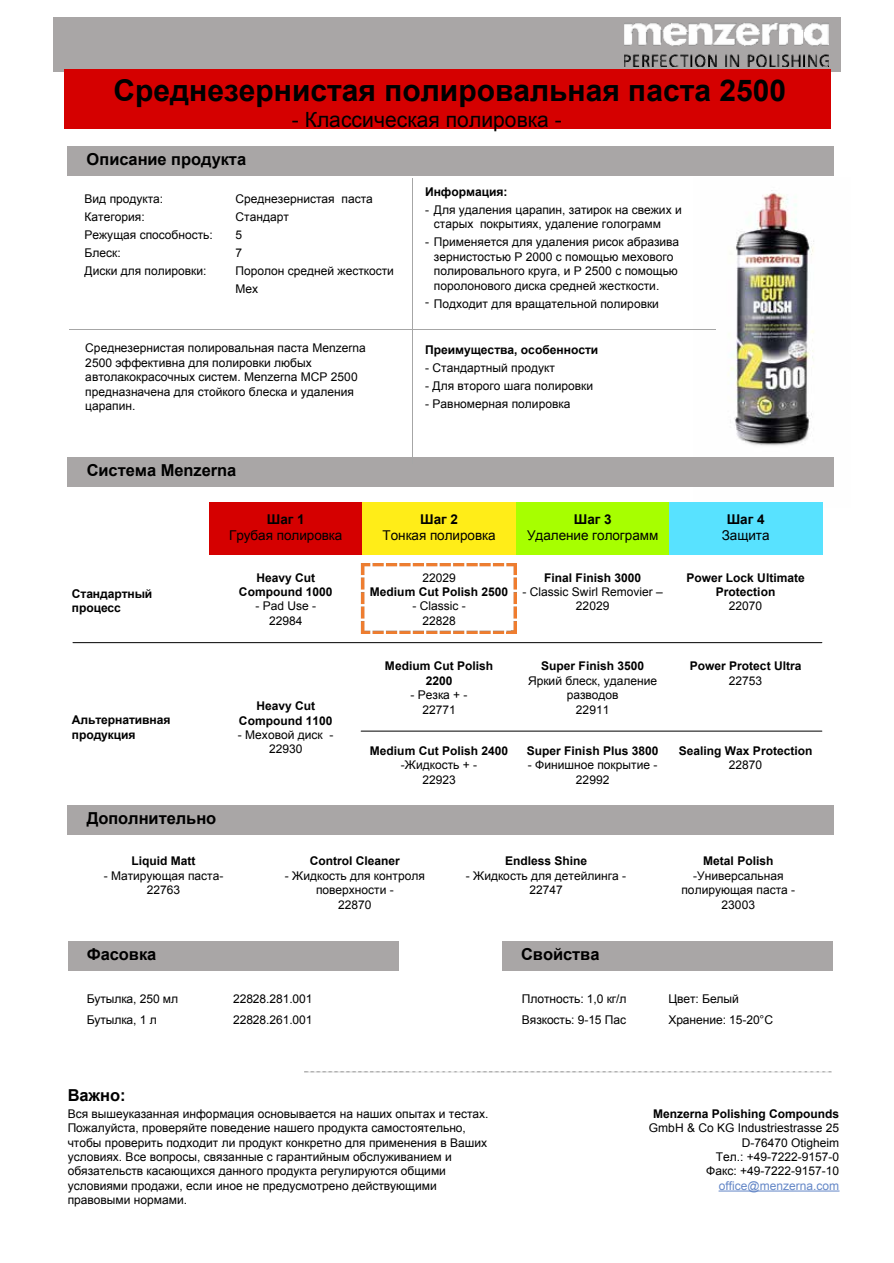
<style>
.page{position:relative;width:894px;height:1263px;background:#fff}
.page>*{position:absolute;margin:0;border:0;box-sizing:border-box;transform-origin:0 0}
.t1{font:700 30px "Arial";color:#000}
.t2{font:21px "Arial";letter-spacing:.005em;color:#000}
.t3{font:700 16.5px "Arial";letter-spacing:-.005em;color:#000}
.t4{font:13.5px "Arial";letter-spacing:-.005em;color:#000}
.t5{font:700 13.5px "Arial";letter-spacing:-.005em;color:#000}
.t6{font:12px/14.4px "Arial";color:#000;text-align:center}
.t7{font:700 12px/14.4px "Arial";color:#000;text-align:center}
.t8{font:12px "Arial";color:#6487c7}
</style>
<div class="page">
<img style="left:693px;top:190px;width:141px;height:317px">
<div style="left:68px;top:457px;width:765px;height:30px;background:#a9a6a6"></div>
<div style="left:209px;top:503px;width:153px;height:52px;background:#d50000"></div>
<div style="left:53px;top:18px;width:786px;height:54px;background:#a9a6a6"></div>
<img style="left:624px;top:22px;width:204px;height:44px">
<div style="left:65px;top:69px;width:765px;height:60px;background:#d50000"></div>
<div style="left:68px;top:146px;width:765px;height:30px;background:#a9a6a6"></div>
<div style="left:362px;top:503px;width:153px;height:52px;background:#ffed18"></div>
<div style="left:516px;top:503px;width:153px;height:52px;background:#a7ff00"></div>
<div style="left:669px;top:503px;width:152px;height:52px;background:#58e2ff"></div>
<div style="left:68px;top:805px;width:765px;height:29px;background:#a9a6a6"></div>
<div style="left:68px;top:941px;width:330px;height:30px;background:#a9a6a6"></div>
<div style="left:502px;top:941px;width:330px;height:30px;background:#a9a6a6"></div>
<hr style="left:412px;top:178px;width:1px;height:143px;background:#a6a6a6">
<hr style="left:69px;top:329px;width:646px;height:1px;background:#a6a6a6">
<hr style="left:412px;top:322px;width:1px;height:142px;background:#a6a6a6">
<hr style="left:73px;top:642px;width:748px;height:1px;background:#000">
<hr style="left:361px;top:731px;width:460px;height:1px;background:#000">
<img style="left:304px;top:1071px;width:528px;height:2px">
<hr style="left:718px;top:1190px;width:120px;height:1px;background:#6487c7">
<img style="left:361px;top:563px;width:155px;height:70px">
<h1 class="t1" style="left:113px;top:71px;width:674px">Среднезернистая полировальная паста 2500</h1>
<h2 class="t2" style="left:291px;top:106px;width:271px">- Классическая полировка -</h2>
<h3 class="t3" style="left:87px;top:148px;width:161px">Описание продукта</h3>
<p class="t6" style="left:85px;top:190px;width:130px;line-height:18px;text-align:left">Вид продукта:<br>Категория:<br>Режущая способность:<br>Блеск:<br>Диски для полировки:</p>
<p class="t6" style="left:235px;top:190px;width:160px;line-height:18px;text-align:left">Среднезернистая паста<br>Стандарт<br>5<br>7<br>Поролон средней жесткости<br>Мех</p>
<p class="t6" style="left:85px;top:341px;width:282px;text-align:left">Среднезернистая полировальная паста Menzerna 2500 эффективна для полировки любых автолакокрасочных систем. Menzerna MCP 2500 предназначена для стойкого блеска и удаления царапин.</p>
<h3 class="t3" style="left:87px;top:459px;width:151px">Система Menzerna</h3>
<p class="t7" style="left:425px;top:185px;width:84px">Информация:</p>
<p class="t6" style="left:433px;top:203px;width:249px;text-align:left;text-indent:-9px">- Для удаления царапин, затирок на свежих и старых покрытиях, удаление голограмм</p>
<p class="t6" style="left:433px;top:235px;width:247px;text-align:left;text-indent:-9px">- Применяется для удаления рисок абразива зернистостью P 2000 с помощью мехового полировального круга, и P 2500 с помощью поролонового диска средней жесткости.</p>
<p class="t6" style="left:433px;top:296px;width:226px">Подходит для вращательной полировки</p>
<p class="t6" style="left:425px;top:294px;width:5px">-</p>
<p class="t7" style="left:425px;top:343px;width:175px">Преимущества, особенности</p>
<p class="t6" style="left:425px;top:361px;width:131px">- Стандартный продукт</p>
<p class="t6" style="left:425px;top:379px;width:169px">- Для второго шага полировки</p>
<p class="t6" style="left:425px;top:397px;width:146px">- Равномерная полировка</p>
<p class="t5" style="left:267px;top:510px;width:39px">Шаг 1</p>
<p class="t4" style="left:229px;top:527px;width:115px">Грубая полировка</p>
<p class="t5" style="left:420px;top:510px;width:39px">Шаг 2</p>
<p class="t4" style="left:382px;top:527px;width:114px">Тонкая полировка</p>
<p class="t5" style="left:573px;top:510px;width:39px">Шаг 3</p>
<p class="t4" style="left:527px;top:527px;width:133px">Удаление голограмм</p>
<p class="t5" style="left:726px;top:510px;width:39px">Шаг 4</p>
<p class="t4" style="left:721px;top:527px;width:49px">Защита</p>
<p class="t7" style="left:72px;top:586px;width:82px;text-align:left">Стандартный процесс</p>
<p class="t7" style="left:72px;top:713px;width:100px;text-align:left">Альтернативная продукция</p>
<h3 class="t3" style="left:87px;top:807px;width:131px">Дополнительно</h3>
<p class="t7" style="left:131px;top:854px;width:65px">Liquid Matt</p>
<p class="t6" style="left:104px;top:868px;width:121px">- Матирующая паста-<br>22763</p>
<p class="t7" style="left:239px;top:571px;width:95px">Heavy Cut<br>Compound 1000</p>
<p class="t6" style="left:255px;top:599px;width:62px">- Pad Use -<br>22984</p>
<p class="t7" style="left:239px;top:699px;width:95px">Heavy Cut<br>Compound 1100</p>
<p class="t6" style="left:238px;top:728px;width:97px">- Меховой диск -<br>22930</p>
<p class="t6" style="left:422px;top:570px;width:35px">22029</p>
<p class="t7" style="left:370px;top:585px;width:140px">Medium Cut Polish 2500</p>
<p class="t6" style="left:412px;top:599px;width:55px">- Classic -<br>22828</p>
<p class="t7" style="left:385px;top:659px;width:110px">Medium Cut Polish<br>2200</p>
<p class="t6" style="left:410px;top:688px;width:59px">- Резка + -<br>22771</p>
<p class="t7" style="left:370px;top:744px;width:140px">Medium Cut Polish 2400</p>
<p class="t6" style="left:401px;top:758px;width:78px">-Жидкость + -<br>22923</p>
<p class="t7" style="left:544px;top:571px;width:98px">Final Finish 3000</p>
<p class="t6" style="left:522px;top:585px;width:142px">- Classic Swirl Removier –<br>22029</p>
<p class="t7" style="left:541px;top:659px;width:104px">Super Finish 3500</p>
<p class="t6" style="left:528px;top:674px;width:131px">Яркий блеск, удаление разводов<br>22911</p>
<p class="t7" style="left:526px;top:744px;width:133px">Super Finish Plus 3800</p>
<p class="t6" style="left:527px;top:758px;width:131px">- Финишное покрытие -<br>22992</p>
<p class="t7" style="left:310px;top:854px;width:92px">Control Cleaner</p>
<p class="t6" style="left:285px;top:868px;width:141px">- Жидкость для контроля поверхности -<br>22870</p>
<p class="t7" style="left:505px;top:854px;width:84px">Endless Shine</p>
<p class="t6" style="left:465px;top:868px;width:162px">- Жидкость для детейлинга -<br>22747</p>
<h3 class="t3" style="left:87px;top:943px;width:71px">Фасовка</h3>
<h3 class="t3" style="left:521px;top:943px;width:80px">Свойства</h3>
<p class="t7" style="left:686px;top:571px;width:120px">Power Lock Ultimate<br>Protection</p>
<p class="t6" style="left:728px;top:599px;width:35px">22070</p>
<p class="t7" style="left:689px;top:659px;width:113px">Power Protect Ultra</p>
<p class="t6" style="left:728px;top:674px;width:35px">22753</p>
<p class="t7" style="left:678px;top:744px;width:135px">Sealing Wax Protection</p>
<p class="t6" style="left:728px;top:758px;width:35px">22870</p>
<p class="t7" style="left:703px;top:854px;width:72px">Metal Polish</p>
<p class="t6" style="left:681px;top:868px;width:115px">-Универсальная полирующая паста -<br>23003</p>
<p class="t6" style="left:87px;top:988px;width:93px;line-height:21px;text-align:left">Бутылка, 250 мл<br>Бутылка, 1 л</p>
<p class="t6" style="left:233px;top:988px;width:81px;line-height:21px;text-align:left">22828.281.001<br>22828.261.001</p>
<p class="t6" style="left:521px;top:988px;width:106px;line-height:21px;text-align:left">Плотность: 1,0 кг/л<br>Вязкость: 9-15 Пас</p>
<p class="t6" style="left:668px;top:988px;width:106px;line-height:21px;text-align:left">Цвет: Белый<br>Хранение: 15-20°C</p>
<h3 class="t3" style="left:68px;top:1084px;width:59px">Важно:</h3>
<p class="t6" style="left:68px;top:1106px;width:422px;text-align:left">Вся вышеуказанная информация основывается на наших опытах и тестах.<br>Пожалуйста, проверяйте поведение нашего продукта самостоятельно, чтобы проверить подходит ли продукт конкретно для применения в Ваших условиях. Все вопросы, связанные с гарантийным обслуживанием и обязательств касающихся данного продукта регулируются общими условиями продажи, если иное не предусмотрено действующими правовыми нормами.</p>
<p class="t7" style="left:652px;top:1107px;width:188px">Menzerna Polishing Compounds</p>
<p class="t6" style="left:648px;top:1121px;width:192px;text-align:right">GmbH &amp; Co KG Industriestrasse 25<br>D-76470 Otigheim<br>Тел.: +49-7222-9157-0<br>Факс: +49-7222-9157-10</p>
<p class="t8" style="left:718px;top:1178px;width:122px">office@menzerna.com</p>
</div>
